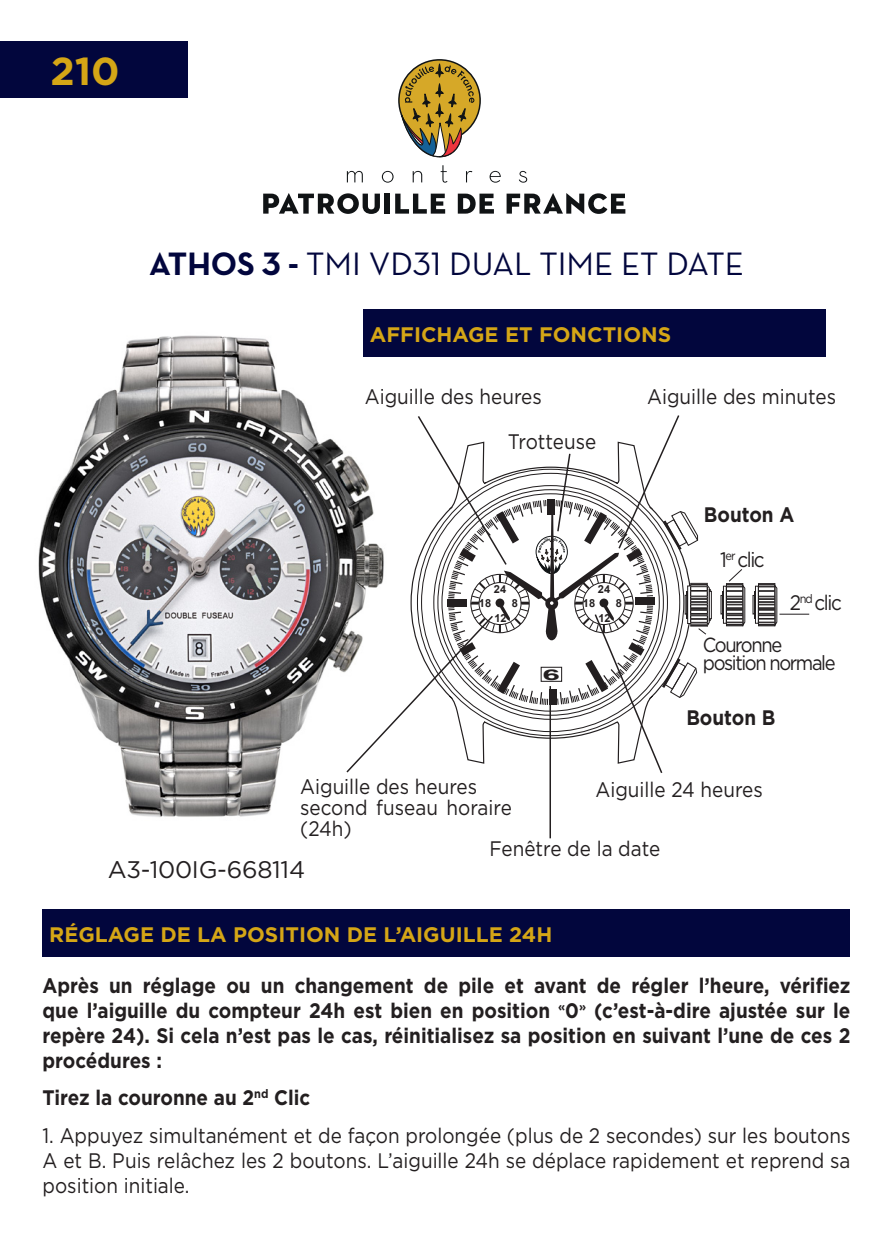
<style>
.page{position:relative;width:893px;height:1259px;background:#fff}
.page>*{position:absolute;margin:0;border:0;box-sizing:border-box;transform-origin:0 0}
.t1{font:700 39px "Gotham";color:#d5a616}
.t2{font:33px "Neutraface Text";color:#02063d}
.t3{font:24px "Gotham";letter-spacing:-.01em;color:#231f20}
.t4{font:21px/25.2px "Gotham";color:#231f20;text-align:justify;scale:.9 1}
.t5{font:700 21px/25.2px "Gotham";color:#231f20;text-align:justify;scale:.9 1}
.t6{font:700 21px "Gotham";color:#d5a616}
.t7{font:20.4px "Gotham";letter-spacing:-.075em;color:#231f20;scale:.9 1}
.t8{font:700 14.7px "Arial";color:#231f20;scale:2.12 1}
.t9{font:700 11.1px "Arial";color:#231f20}
.s1{font-weight:700}
</style>
<div class="page">
<svg style="left:263px;top:193px;width:117px;height:21px"></svg>
<div style="left:385px;top:194px;width:5px;height:20px;background:#101315"></div>
<svg style="left:395px;top:194px;width:50px;height:20px"></svg>
<svg style="left:458px;top:194px;width:36px;height:20px"></svg>
<svg style="left:507px;top:193px;width:118px;height:21px"></svg>
<svg style="left:347px;top:171px;width:16px;height:11px"></svg>
<svg style="left:382px;top:171px;width:12px;height:12px"></svg>
<svg style="left:413px;top:171px;width:9px;height:11px"></svg>
<svg style="left:441px;top:165px;width:6px;height:18px"></svg>
<svg style="left:466px;top:171px;width:6px;height:11px"></svg>
<svg style="left:490px;top:171px;width:11px;height:12px"></svg>
<svg style="left:519px;top:171px;width:8px;height:12px"></svg>
<svg style="left:398px;top:59px;width:83px;height:99px"></svg>
<div style="left:43px;top:909px;width:807px;height:48px;background:#02063d"></div>
<img style="left:38px;top:335px;width:307px;height:482px">
<div style="left:0;top:42px;width:187px;height:56px;background:#02063d"></div>
<div style="left:758px;top:583px;width:17px;height:43px;border:1px solid #231f20"></div>
<svg style="left:753px;top:584px;width:24px;height:42px"></svg>
<hr style="left:549px;top:686px;width:2px;height:152px;background:#231f20">
<div style="left:363px;top:310px;width:463px;height:47px;background:#02063d"></div>
<svg style="left:721px;top:569px;width:24px;height:57px"></svg>
<svg style="left:345px;top:415px;width:367px;height:360px"></svg>
<hr style="left:779px;top:613px;width:30px;height:1px;background:#231f20">
<p class="t1" style="left:50px;top:46px;width:71px">210</p>
<p class="t2" style="left:149px;top:243px;width:596px"><span class="s1">ATHOS 3 -</span> TMI VD31 DUAL TIME ET DATE</p>
<p class="t6" style="left:370px;top:320px;width:303px">AFFICHAGE ET FONCTIONS</p>
<p class="t4" style="left:365px;top:384px;width:198px">Aiguille des heures</p>
<p class="t4" style="left:508px;top:428px;width:100px">Trotteuse</p>
<p class="t9" style="left:494px;top:582px;width:14px">24</p>
<p class="t9" style="left:598px;top:582px;width:14px">24</p>
<p class="t9" style="left:479px;top:595px;width:14px">18</p>
<p class="t9" style="left:512px;top:595px;width:8px">8</p>
<p class="t9" style="left:583px;top:595px;width:14px">18</p>
<p class="t9" style="left:616px;top:595px;width:8px">8</p>
<p class="t9" style="left:494px;top:611px;width:14px">12</p>
<p class="t9" style="left:598px;top:611px;width:14px">12</p>
<p class="t8" style="left:542px;top:665px;width:10px">6</p>
<p class="t4" style="left:647px;top:384px;width:211px">Aiguille des minutes</p>
<p class="t5" style="left:704px;top:501px;width:102px">Bouton A</p>
<p class="t4" style="left:720px;top:546px;width:51px">1<sup>er</sup> clic</p>
<p class="t4" style="left:790px;top:589px;width:59px">2<sup>nd</sup> clic</p>
<p class="t7" style="left:703px;top:632px;width:90px">Couronne</p>
<p class="t7" style="left:703px;top:650px;width:149px">position normale</p>
<p class="t5" style="left:686px;top:705px;width:101px">Bouton B</p>
<p class="t4" style="left:300px;top:773px;width:198px">Aiguille des heures</p>
<p class="t4" style="left:300px;top:796px;width:237px;line-height:21px">second fuseau horaire (24h)</p>
<p class="t4" style="left:595px;top:777px;width:187px">Aiguille 24 heures</p>
<p class="t4" style="left:489px;top:835px;width:191px">Fenêtre de la date</p>
<p class="t3" style="left:108px;top:854px;width:199px">A3-100IG-668114</p>
<p class="t6" style="left:49px;top:920px;width:505px">RÉGLAGE DE LA POSITION DE L’AIGUILLE 24H</p>
<p class="t5" style="left:43px;top:972px;width:899px">Après un réglage ou un changement de pile et avant de régler l’heure, vérifiez que l’aiguille du compteur 24h est bien en position <sup>«</sup>0<sup>»</sup> (c’est-à-dire ajustée sur le repère 24). Si cela n’est pas le cas, réinitialisez sa position en suivant l’une de ces 2 procédures :</p>
<p class="t5" style="left:43px;top:1085px;width:299px">Tirez la couronne au 2<sup>nd</sup> Clic</p>
<p class="t4" style="left:43px;top:1122px;width:899px">1. Appuyez simultanément et de façon prolongée (plus de 2 secondes) sur les boutons A et B. Puis relâchez les 2 boutons. L’aiguille 24h se déplace rapidement et reprend sa position initiale.</p>
</div>
